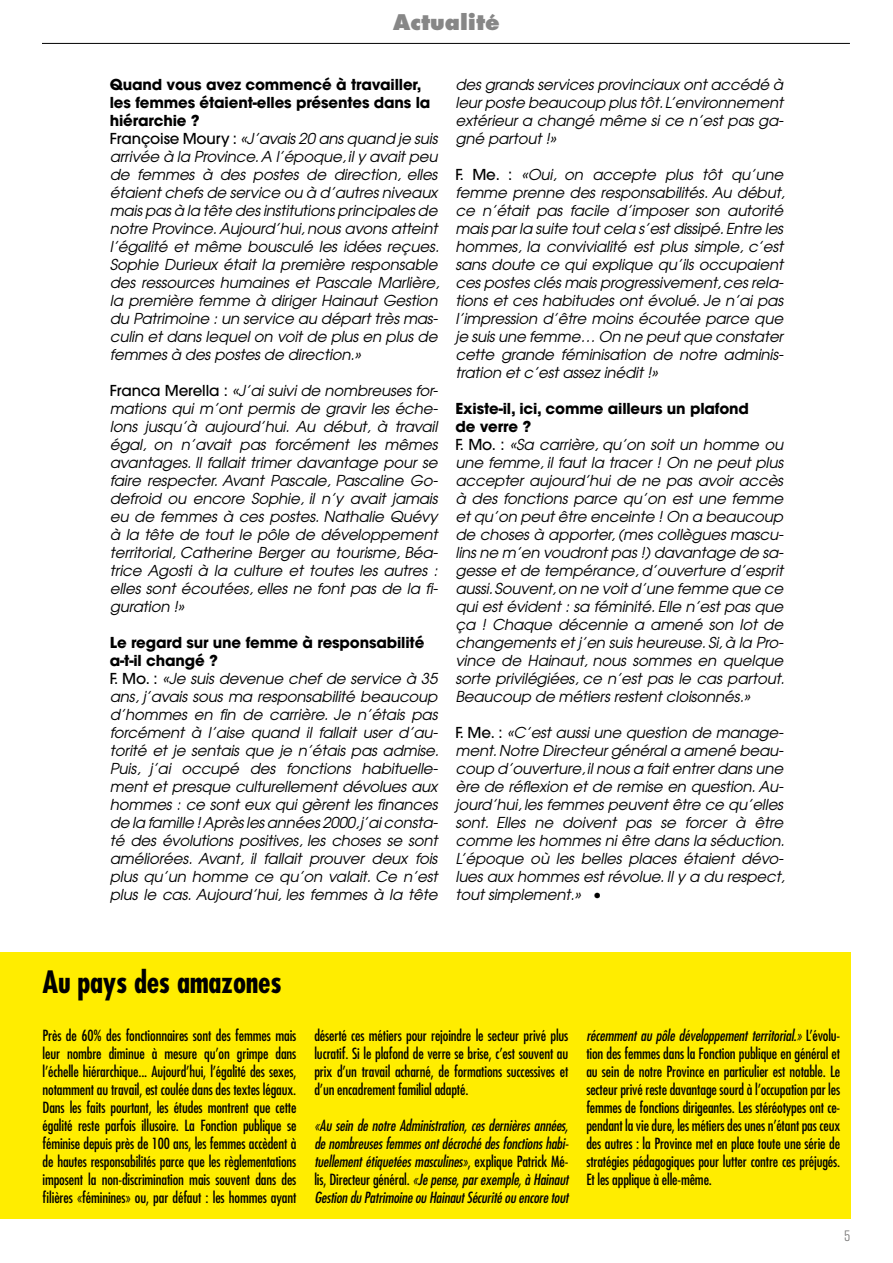
<style>
.page{position:relative;width:893px;height:1263px;background:#fff}
.page>*{position:absolute;margin:0;border:0;box-sizing:border-box;transform-origin:0 0}
.t1{font:700 condensed 30px "Futura";letter-spacing:-.01em;color:#000}
.t2{font:800 21px "Futura";color:#878787}
.t3{font:italic 15px/18px "Avant Garde";letter-spacing:-.01em;color:#000;text-align:justify}
.t4{font:condensed 15px/18px "Futura";letter-spacing:-.01em;color:#000;text-align:justify}
.t5{font:italic condensed 15px/18px "Futura";letter-spacing:-.01em;color:#000;text-align:justify}
.t6{font:15px "Rift";color:#706f6f}
.s1{font-weight:700;font-style:normal}
.s2{font-weight:500;font-style:normal}
.s3{font-style:normal}
.s4{font-style:italic}
</style>
<div class="page">
<hr style="left:42px;top:43px;width:808px;height:1px;background:#000">
<div style="left:0;top:952px;width:850px;height:267px;background:#ffed00"></div>
<h2 class="t2" style="left:393px;top:9px;width:108px">Actualité</h2>
<p class="t3" style="left:110px;top:75px;width:331px;text-align:left"><span class="s1">Quand vous avez commencé à travailler, les femmes étaient-elles présentes dans la hiérarchie ?<br></span><span class="s2">Françoise Moury :</span> «J’avais 20 ans quand je suis arrivée à la Province. A l’époque, il y avait peu de femmes à des postes de direction, elles étaient chefs de service ou à d’autres niveaux mais pas à la tête des institutions principales de notre Province. Aujourd’hui, nous avons atteint l’égalité et même bousculé les idées reçues.<br>Sophie Durieux était la première responsable des ressources humaines et Pascale Marlière, la première femme à diriger Hainaut Gestion du Patrimoine : un service au départ très mas&shy;culin et dans lequel on voit de plus en plus de femmes à des postes de direction.»</p>
<p class="t3" style="left:110px;top:381px;width:330px"><span class="s2">Franca Merella :</span> «J’ai suivi de nombreuses for&shy;mations qui m’ont permis de gravir les éche&shy;lons jusqu’à aujourd’hui. Au début, à travail égal, on n’avait pas forcément les mêmes avantages. Il fallait trimer davantage pour se faire respecter. Avant Pascale, Pascaline Go&shy;defroid ou encore Sophie, il n’y avait jamais eu de femmes à ces postes. Nathalie Quévy à la tête de tout le pôle de développement territorial, Catherine Berger au tourisme, Béa&shy;trice Agosti à la culture et toutes les autres : elles sont écoutées, elles ne font pas de la fi&shy;guration !»</p>
<p class="t3" style="left:110px;top:633px;width:331px;text-align:left"><span class="s1">Le regard sur une femme à responsabilité a-t-il changé ?<br></span><span class="s2">F. Mo. :</span> «Je suis devenue chef de service à 35 ans, j’avais sous ma responsabilité beaucoup d’hommes en fin de carrière. Je n’étais pas forcément à l’aise quand il fallait user d’au&shy;torité et je sentais que je n’étais pas admise.<br>Puis, j’ai occupé des fonctions habituelle&shy;ment et presque culturellement dévolues aux hommes : ce sont eux qui gèrent les finances de la famille ! Après les années 2000,j’ai consta&shy;té des évolutions positives, les choses se sont améliorées. Avant, il fallait prouver deux fois plus qu’un homme ce qu’on valait. Ce n’est plus le cas. Aujourd’hui, les femmes à la tête</p>
<p class="t3" style="left:455px;top:75px;width:330px">des grands services provinciaux ont accédé à leur poste beaucoup plus tôt. L’environnement extérieur a changé même si ce n’est pas ga&shy;gné partout !»</p>
<p class="t3" style="left:455px;top:165px;width:331px"><span class="s2">F. Me. :</span> «Oui, on accepte plus tôt qu’une femme prenne des responsabilités. Au début, ce n’était pas facile d’imposer son autorité mais par la suite tout cela s’est dissipé. Entre les hommes, la convivialité est plus simple, c’est sans doute ce qui explique qu’ils occupaient ces postes clés mais progressivement, ces rela&shy;tions et ces habitudes ont évolué. Je n’ai pas l’impression d’être moins écoutée parce que je suis une femme… On ne peut que constater cette grande féminisation de notre adminis&shy;tration et c’est assez inédit !»</p>
<p class="t3" style="left:455px;top:399px;width:331px;text-align:left"><span class="s1">Existe-il, ici, comme ailleurs un plafond<br>de verre ?<br></span><span class="s2">F. Mo. :</span> «Sa carrière, qu’on soit un homme ou une femme, il faut la tracer ! On ne peut plus accepter aujourd’hui de ne pas avoir accès à des fonctions parce qu’on est une femme et qu’on peut être enceinte ! On a beaucoup de choses à apporter, (mes collègues mascu&shy;lins ne m’en voudront pas !) davantage de sa&shy;gesse et de tempérance, d’ouverture d’esprit aussi. Souvent, on ne voit d’une femme que ce qui est évident : sa féminité. Elle n’est pas que ça ! Chaque décennie a amené son lot de changements et j’en suis heureuse. Si, à la Pro&shy;vince de Hainaut, nous sommes en quelque sorte privilégiées, ce n’est pas le cas partout.<br>Beaucoup de métiers restent cloisonnés.»</p>
<p class="t3" style="left:455px;top:723px;width:331px"><span class="s2">F. Me. :</span> «C’est aussi une question de manage&shy;ment. Notre Directeur général a amené beau&shy;coup d’ouverture, il nous a fait entrer dans une ère de réflexion et de remise en question. Au&shy;jourd’hui, les femmes peuvent être ce qu’elles sont. Elles ne doivent pas se forcer à être comme les hommes ni être dans la séduction.<br>L’époque où les belles places étaient dévo&shy;lues aux hommes est révolue. Il y a du respect, tout simplement.» <span class="s3">•</span></p>
<h1 class="t1" style="left:43px;top:963px;width:241px">Au pays des amazones</h1>
<p class="t4" style="left:43px;top:1026px;width:255px">Près de 60% des fonctionnaires sont des femmes mais leur nombre diminue à mesure qu’on grimpe dans l’échelle hiérarchique... Aujourd’hui, l’égalité des sexes, notamment au travail, est coulée dans des textes légaux.<br>Dans les faits pourtant, les études montrent que cette égalité reste parfois illusoire. La Fonction publique se féminise depuis près de 100 ans, les femmes accèdent à de hautes responsabilités parce que les règlementations imposent la non-discrimination mais souvent dans des filières «féminines» ou, par défaut : les hommes ayant</p>
<p class="t4" style="left:314px;top:1026px;width:255px">déserté ces métiers pour rejoindre le secteur privé plus lucratif. Si le plafond de verre se brise, c’est souvent au prix d’un travail acharné, de formations successives et d’un encadrement familial adapté.</p>
<p class="t5" style="left:314px;top:1116px;width:256px">«Au sein de notre Administration, ces dernières années, de nombreuses femmes ont décroché des fonctions habi&shy;tuellement étiquetées masculines»<span class="s3">, explique Patrick Mé&shy;lis, Directeur général.</span> «Je pense, par exemple, à Hainaut Gestion du Patrimoine ou Hainaut Sécurité ou encore tout</p>
<p class="t4" style="left:586px;top:1026px;width:255px"><span class="s4">récemment au pôle développement territorial.»</span> L’évolu&shy;tion des femmes dans la Fonction publique en général et au sein de notre Province en particulier est notable. Le secteur privé reste davantage sourd à l’occupation par les femmes de fonctions dirigeantes. Les stéréotypes ont ce&shy;pendant la vie dure, les métiers des unes n’étant pas ceux des autres : la Province met en place toute une série de stratégies pédagogiques pour lutter contre ces préjugés.<br>Et les applique à elle-même.</p>
<p class="t6" style="left:844px;top:1225px;width:8px">5</p>
</div>
